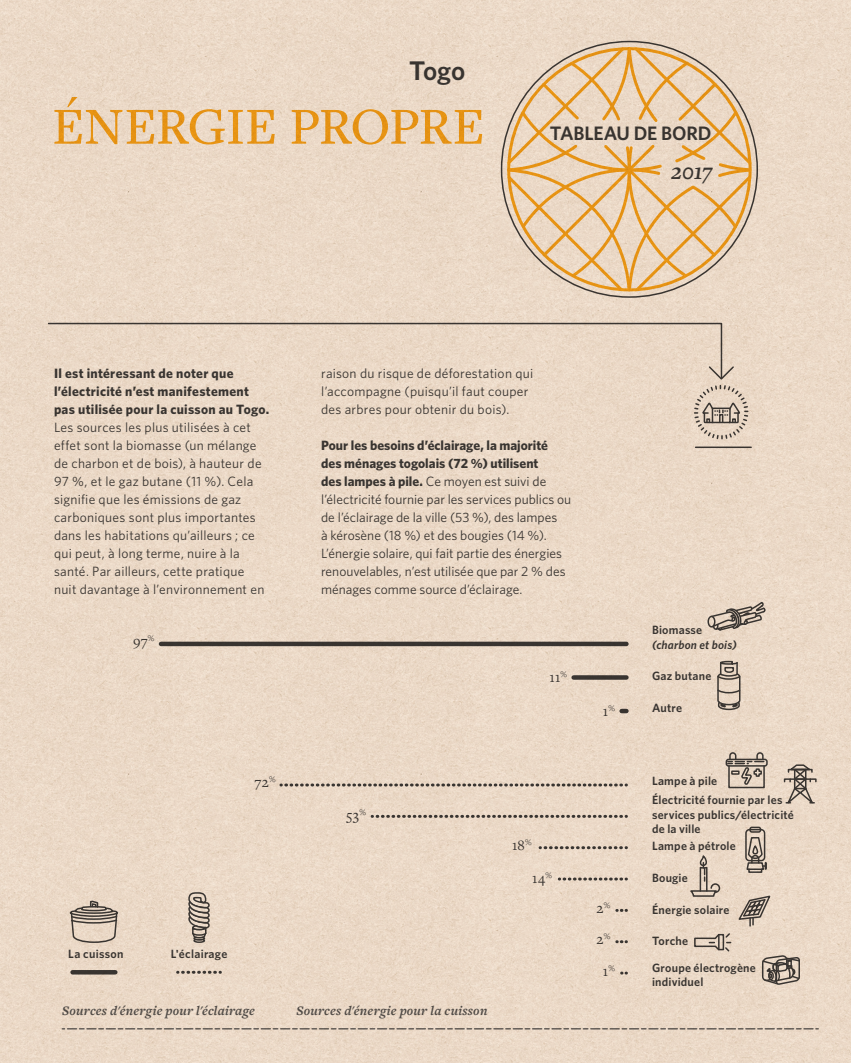
<style>
.page{position:relative;width:851px;height:1063px;background:#fff}
.page>*{position:absolute;margin:0;border:0;box-sizing:border-box;transform-origin:0 0}
.t1{font:500 54px "Freight Text Pro";letter-spacing:-.01em;color:#faad19}
.t2{font:600 27px "Whitney";color:#3e3e3f}
.t3{font:italic 600 24px "Freight Text Pro";color:#3e3e3f}
.t4{font:600 19.5px "Whitney";letter-spacing:-.01em;color:#3e3e3f}
.t5{font:15px/31.5px "Freight Text Pro";letter-spacing:.015em;color:#3e3e3f;text-align:center}
.t6{font:13.5px/18px "Whitney HTF";letter-spacing:.015em;color:#3e3e3f}
.t7{font:700 13.5px/18px "Whitney HTF";letter-spacing:.02em;color:#3e3e3f}
.t8{font:italic 700 13.5px "Freight Text Pro";letter-spacing:.015em;color:#57585a}
.t9{font:600 12px/18.9px "Whitney";letter-spacing:.015em;color:#3e3e3f}
.t10{font:italic 600 12px "Whitney";letter-spacing:.015em;color:#3e3e3f}
.s1{font-weight:700}
</style>
<div class="page">
<img style="left:0;top:0;width:850px;height:1063px">
<h2 class="t2" style="left:409px;top:52px;width:58px">Togo</h2>
<h1 class="t1" style="left:52px;top:91px;width:434px">ÉNERGIE PROPRE</h1>
<h3 class="t4" style="left:550px;top:120px;width:163px">TABLEAU DE BORD</h3>
<h3 class="t3" style="left:671px;top:156px;width:43px">2017</h3>
<p class="t7" style="left:54px;top:364px;width:217px">Il est intéressant de noter que l’électricité n’est manifestement pas utilisée pour la cuisson au Togo.</p>
<p class="t6" style="left:54px;top:418px;width:212px">Les sources les plus utilisées à cet effet sont la biomasse (un mélange de charbon et de bois), à hauteur de 97 %, et le gaz butane (11 %). Cela signifie que les émissions de gaz carboniques sont plus importantes dans les habitations qu’ailleurs ; ce qui peut, à long terme, nuire à la santé. Par ailleurs, cette pratique nuit davantage à l’environnement en</p>
<p class="t5" style="left:133px;top:624px;width:23px">97<sup>%</sup></p>
<p class="t5" style="left:254px;top:766px;width:23px">72<sup>%</sup></p>
<p class="t9" style="left:68px;top:944px;width:57px">La cuisson</p>
<p class="t9" style="left:171px;top:944px;width:58px">L'éclairage</p>
<p class="t6" style="left:321px;top:364px;width:213px">raison du risque de déforestation qui l’accompagne (puisqu’il faut couper des arbres pour obtenir du bois).</p>
<p class="t6" style="left:321px;top:436px;width:251px"><span class="s1">Pour les besoins d’éclairage, la majorité des ménages togolais (72 %) utilisent<br>des lampes à pile.</span> Ce moyen est suivi de l’électricité fournie par les services publics ou de l’éclairage de la ville (53 %), des lampes<br>à kérosène (18 %) et des bougies (14 %).<br>L’énergie solaire, qui fait partie des énergies renouvelables, n’est utilisée que par 2 % des ménages comme source d’éclairage.</p>
<p class="t5" style="left:346px;top:798px;width:21px">53<sup>%</sup></p>
<p class="t5" style="left:549px;top:660px;width:19px">11<sup>%</sup></p>
<p class="t5" style="left:512px;top:828px;width:21px">18<sup>%</sup></p>
<p class="t5" style="left:532px;top:861px;width:21px">14<sup>%</sup></p>
<p class="t8" style="left:62px;top:1001px;width:194px">Sources d'énergie pour l'éclairage</p>
<p class="t8" style="left:296px;top:1001px;width:192px">Sources d'énergie pour la cuisson</p>
<p class="t5" style="left:602px;top:695px;width:14px">1<sup>%</sup></p>
<p class="t5" style="left:596px;top:891px;width:20px">2<sup>%<br></sup>2<sup>%<br></sup>1<sup>%</sup></p>
<p class="t9" style="left:652px;top:620px;width:52px">Biomasse</p>
<p class="t10" style="left:652px;top:636px;width:86px">(charbon et bois)</p>
<p class="t9" style="left:652px;top:666px;width:61px">Gaz butane</p>
<p class="t9" style="left:652px;top:698px;width:32px">Autre</p>
<p class="t9" style="left:652px;top:771px;width:132px">Lampe à pile<br>Électricité fournie par les</p>
<p class="t9" style="left:652px;top:807px;width:143px;line-height:14.4px">services publics/électricité de la ville</p>
<p class="t9" style="left:652px;top:837px;width:85px">Lampe à pétrole</p>
<p class="t9" style="left:652px;top:868px;width:37px">Bougie</p>
<p class="t9" style="left:652px;top:900px;width:79px">Énergie solaire</p>
<p class="t9" style="left:652px;top:928px;width:105px;line-height:26.4px">Torche<br>Groupe électrogène</p>
<p class="t9" style="left:652px;top:972px;width:53px">individuel</p>
</div>
